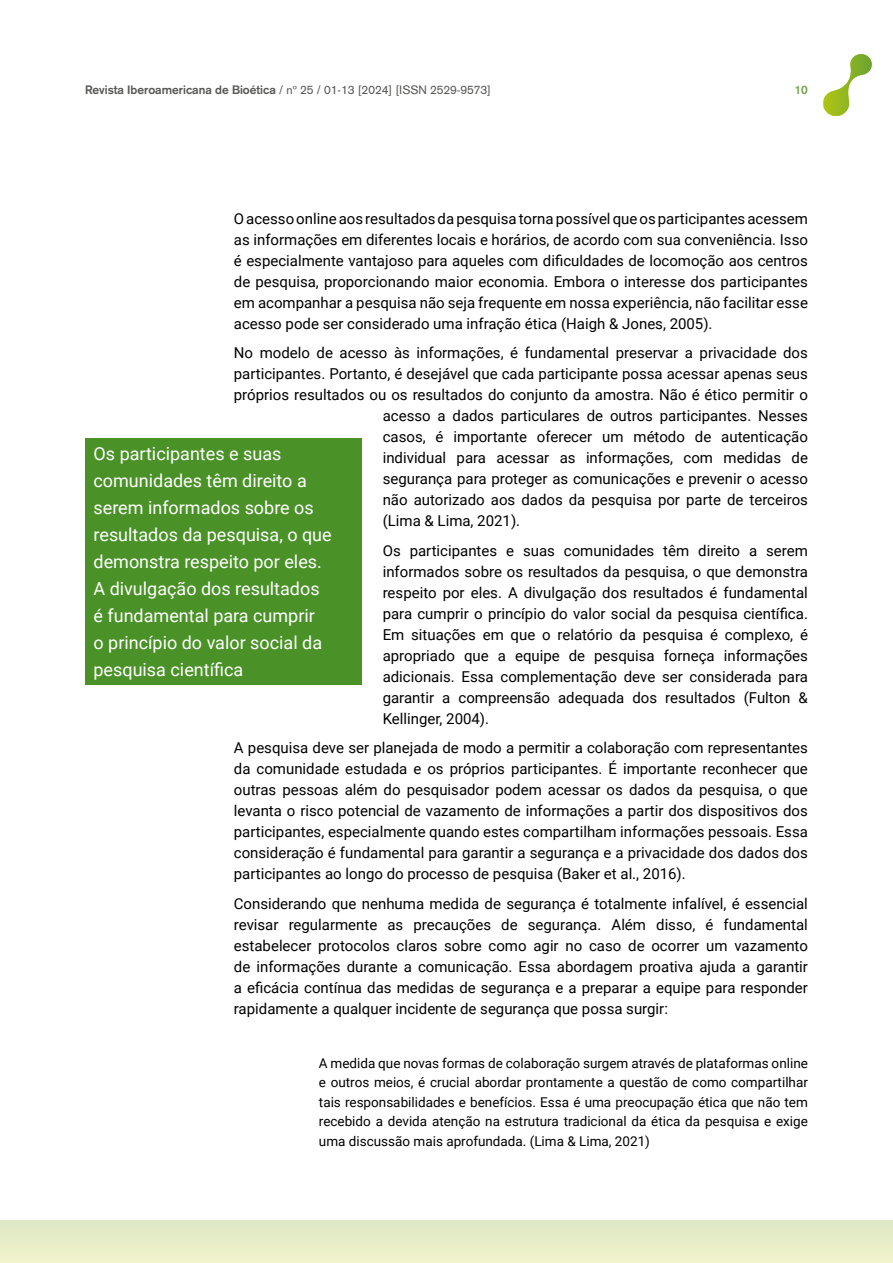
<style>
.page{position:relative;width:893px;height:1263px;background:#fff}
.page>*{position:absolute;margin:0;border:0;box-sizing:border-box;transform-origin:0 0}
.t1{font:18px/27px "Roboto";color:#fff}
.t2{font:15px/21px "Roboto";color:#000;text-align:justify}
.t3{font:13.5px/19.5px "Roboto";color:#000;text-align:justify}
.t4{font:12px "Akzidenz Grotesk";color:#575756}
.t5{font:700 12px "Akzidenz Grotesk";color:#74a54c}
.s1{font-weight:700}
</style>
<div class="page">
<div style="left:0;top:1220px;width:893px;height:43px;background:#e7edc8"></div>
<svg style="left:823px;top:54px;width:49px;height:62px"></svg>
<div style="left:85px;top:438px;width:276px;height:247px;background:#4a9228"></div>
<p class="t4" style="left:85px;top:83px;width:407px"><span class="s1">Revista Iberoamericana de Bioética</span> / nº 25 / 01-13 [2024] [ISSN 2529-9573]</p>
<p class="t5" style="left:795px;top:83px;width:15px">10</p>
<p class="t2" style="left:234px;top:207px;width:576px">O acesso online aos resultados da pesquisa torna possível que os participantes acessem as informações em diferentes locais e horários, de acordo com sua conveniência. Isso é especialmente vantajoso para aqueles com dificuldades de locomoção aos centros de pesquisa, proporcionando maior economia. Embora o interesse dos participantes em acompanhar a pesquisa não seja frequente em nossa experiência, não facilitar esse acesso pode ser considerado uma infração ética (Haigh &amp; Jones, 2005).</p>
<p class="t2" style="left:234px;top:342px;width:576px">No modelo de acesso às informações, é fundamental preservar a privacidade dos</p>
<p class="t2" style="left:234px;top:363px;width:576px">participantes. Portanto, é desejável que cada participante possa acessar apenas seus</p>
<p class="t2" style="left:234px;top:384px;width:576px">próprios resultados ou os resultados do conjunto da amostra. Não é ético permitir o</p>
<p class="t2" style="left:383px;top:405px;width:427px">acesso a dados particulares de outros participantes. Nesses</p>
<p class="t2" style="left:383px;top:426px;width:427px">casos, é importante oferecer um método de autenticação</p>
<p class="t2" style="left:383px;top:447px;width:427px">individual para acessar as informações, com medidas de</p>
<p class="t2" style="left:383px;top:468px;width:427px">segurança para proteger as comunicações e prevenir o acesso</p>
<p class="t2" style="left:383px;top:489px;width:427px">não autorizado aos dados da pesquisa por parte de terceiros</p>
<p class="t2" style="left:383px;top:510px;width:139px">(Lima &amp; Lima, 2021).</p>
<p class="t2" style="left:383px;top:539px;width:427px">Os participantes e suas comunidades têm direito a serem informados sobre os resultados da pesquisa, o que demonstra respeito por eles. A divulgação dos resultados é fundamental para cumprir o princípio do valor social da pesquisa científica.<br>Em situações em que o relatório da pesquisa é complexo, é apropriado que a equipe de pesquisa forneça informações adicionais. Essa complementação deve ser considerada para garantir a compreensão adequada dos resultados (Fulton &amp; Kellinger, 2004).</p>
<p class="t2" style="left:234px;top:737px;width:576px">A pesquisa deve ser planejada de modo a permitir a colaboração com representantes da comunidade estudada e os próprios participantes. É importante reconhecer que outras pessoas além do pesquisador podem acessar os dados da pesquisa, o que levanta o risco potencial de vazamento de informações a partir dos dispositivos dos participantes, especialmente quando estes compartilham informações pessoais. Essa consideração é fundamental para garantir a segurança e a privacidade dos dados dos participantes ao longo do processo de pesquisa (Baker et al., 2016).</p>
<p class="t2" style="left:234px;top:892px;width:576px">Considerando que nenhuma medida de segurança é totalmente infalível, é essencial revisar regularmente as precauções de segurança. Além disso, é fundamental estabelecer protocolos claros sobre como agir no caso de ocorrer um vazamento de informações durante a comunicação. Essa abordagem proativa ajuda a garantir a eficácia contínua das medidas de segurança e a preparar a equipe para responder rapidamente a qualquer incidente de segurança que possa surgir:</p>
<p class="t3" style="left:319px;top:1052px;width:490px">A medida que novas formas de colaboração surgem através de plataformas online e outros meios, é crucial abordar prontamente a questão de como compartilhar tais responsabilidades e benefícios. Essa é uma preocupação ética que não tem recebido a devida atenção na estrutura tradicional da ética da pesquisa e exige uma discussão mais aprofundada. (Lima &amp; Lima, 2021)</p>
<p class="t1" style="left:94px;top:439px;width:240px">Os participantes e suas comunidades têm direito a serem informados sobre os resultados da pesquisa, o que demonstra respeito por eles.<br>A divulgação dos resultados é fundamental para cumprir<br>o princípio do valor social da pesquisa científica</p>
</div>
